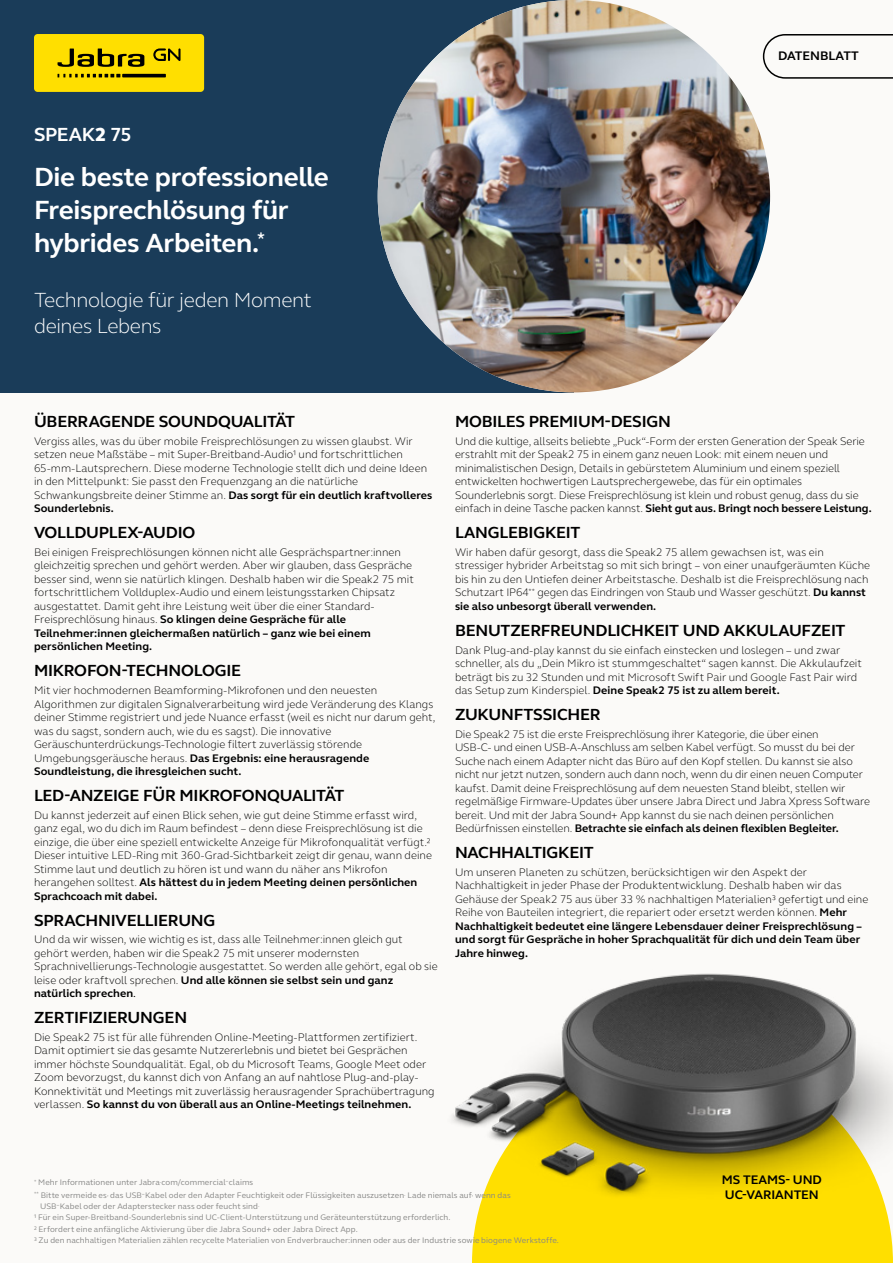
<style>
.page{position:relative;width:893px;height:1263px;background:#fbfaf8}
.page>*{position:absolute;margin:0;border:0;box-sizing:border-box;transform-origin:0 0}
.t1{font:700 27px/33px "GN Elliot";letter-spacing:-.015em;color:#fff}
.t2{font:300 21px/25.2px "GN Elliot";letter-spacing:-.015em;color:#fff}
.t3{font:700 19.5px "GN Elliot";letter-spacing:-.015em;color:#fff}
.t4{font:700 16.5px "GN Elliot";letter-spacing:-.015em;color:#000}
.t5{font:700 12.75px/14.2px "GN Elliot";color:#000}
.t6{font:300 11.25px/13.5px "GN Elliot";color:#000}
.t7{font:8.25px/11.2px "GN Elliot";letter-spacing:.01em;color:#878786}
.s1{font-weight:800}
.s2{font-weight:700}
.s3{font-weight:400}
</style>
<div class="page">
<div style="left:0;top:0;width:574px;height:392px;background:#1a3c59"></div>
<img style="left:378px;top:0;width:392px;height:392px;border-radius:196px">
<img style="left:452px;top:973px;width:441px;height:290px">
<svg style="left:763px;top:34px;width:130px;height:45px"></svg>
<div style="left:34px;top:34px;width:170px;height:58px;background:#ffdf00;border-radius:4px"></div>
<svg style="left:58px;top:49px;width:86px;height:18px"></svg>
<svg style="left:58px;top:74px;width:62px;height:3px"></svg>
<hr style="left:122px;top:74px;width:44px;height:3px;background:#000">
<svg style="left:153px;top:48px;width:28px;height:13px"></svg>
<h3 class="t3" style="left:34px;top:121px;width:99px">SPEAK<span class="s1">2</span> 75</h3>
<h1 class="t1" style="left:34px;top:160px;width:296px">Die beste professionelle<br>Freisprechlösung für hybrides Arbeiten.<sup>*</sup></h1>
<h2 class="t2" style="left:34px;top:287px;width:279px">Technologie für jeden Moment deines Lebens</h2>
<p class="t5" style="left:778px;top:48px;width:82px">DATENBLATT</p>
<h3 class="t4" style="left:34px;top:410px;width:263px">ÜBERRAGENDE SOUNDQUALITÄT</h3>
<p class="t6" style="left:34px;top:434px;width:400px">Vergiss alles, was du über mobile Freisprechlösungen zu wissen glaubst. Wir setzen neue Maßstäbe – mit Super-Breitband-Audio1 und fortschrittlichen 65-mm-Lautsprechern. Diese moderne Technologie stellt dich und deine Ideen in den Mittelpunkt: Sie passt den Frequenzgang an die natürliche Schwankungsbreite deiner Stimme an. <span class="s2">Das sorgt für ein deutlich kraftvolleres Sounderlebnis.</span></p>
<h3 class="t4" style="left:34px;top:521px;width:163px">VOLLDUPLEX-AUDIO</h3>
<p class="t6" style="left:34px;top:545px;width:381px">Bei einigen Freisprechlösungen können nicht alle Gesprächspartner:innen gleichzeitig sprechen und gehört werden. Aber wir glauben, dass Gespräche besser sind, wenn sie natürlich klingen. Deshalb haben wir die Speak2 75 mit fortschrittlichem Vollduplex-Audio und einem leistungsstarken Chipsatz ausgestattet. Damit geht ihre Leistung weit über die einer Standard-Freisprechlösung hinaus. <span class="s2">So klingen deine Gespräche für alle Teilnehmer:innen gleichermaßen natürlich – ganz wie bei einem persönlichen Meeting.</span></p>
<h3 class="t4" style="left:34px;top:660px;width:209px">MIKROFON-TECHNOLOGIE</h3>
<p class="t6" style="left:34px;top:683px;width:403px">Mit vier hochmodernen Beamforming-Mikrofonen und den neuesten Algorithmen zur digitalen Signalverarbeitung wird jede Veränderung des Klangs deiner Stimme registriert und jede Nuance erfasst (weil es nicht nur darum geht, was du sagst, sondern auch, wie du es sagst). Die innovative Geräuschunterdrückungs-Technologie filtert zuverlässig störende Umgebungsgeräusche heraus. <span class="s2">Das Ergebnis: eine herausragende Soundleistung, die ihresgleichen sucht.</span></p>
<h3 class="t4" style="left:34px;top:784px;width:312px">LED-ANZEIGE FÜR MIKROFONQUALITÄT</h3>
<p class="t6" style="left:34px;top:808px;width:399px">Du kannst jederzeit auf einen Blick sehen, wie gut deine Stimme erfasst wird, ganz egal, wo du dich im Raum befindest – denn diese Freisprechlösung ist die einzige, die über eine speziell entwickelte Anzeige für Mikrofonqualität verfügt.2<br>Dieser intuitive LED-Ring mit 360-Grad-Sichtbarkeit zeigt dir genau, wann deine Stimme laut und deutlich zu hören ist und wann du näher ans Mikrofon herangehen solltest. <span class="s2">Als hättest du in jedem Meeting deinen persönlichen Sprachcoach mit dabei.</span></p>
<h3 class="t4" style="left:34px;top:909px;width:183px">SPRACHNIVELLIERUNG</h3>
<p class="t6" style="left:34px;top:932px;width:405px">Und da wir wissen, wie wichtig es ist, dass alle Teilnehmer:innen gleich gut gehört werden, haben wir die Speak2 75 mit unserer modernsten Sprachnivellierungs-Technologie ausgestattet. So werden alle gehört, egal ob sie leise oder kraftvoll sprechen. <span class="s2">Und alle können sie selbst sein und ganz natürlich sprechen</span><span class="s3">.</span></p>
<h3 class="t4" style="left:34px;top:1006px;width:155px">ZERTIFIZIERUNGEN</h3>
<p class="t6" style="left:34px;top:1030px;width:402px">Die Speak2 75 ist für alle führenden Online-Meeting-Plattformen zertifiziert.<br>Damit optimiert sie das gesamte Nutzererlebnis und bietet bei Gesprächen immer höchste Soundqualität. Egal, ob du Microsoft Teams, Google Meet oder Zoom bevorzugst, du kannst dich von Anfang an auf nahtlose Plug-and-play-Konnektivität und Meetings mit zuverlässig herausragender Sprachübertragung verlassen. <span class="s2">So kannst du von überall aus an Online-Meetings teilnehmen.</span></p>
<h3 class="t4" style="left:455px;top:410px;width:218px">MOBILES PREMIUM-DESIGN</h3>
<p class="t6" style="left:455px;top:434px;width:418px">Und die kultige, allseits beliebte „Puck“-Form der ersten Generation der Speak Serie erstrahlt mit der Speak2 75 in einem ganz neuen Look: mit einem neuen und minimalistischen Design, Details in gebürstetem Aluminium und einem speziell entwickelten hochwertigen Lautsprechergewebe, das für ein optimales Sounderlebnis sorgt. Diese Freisprechlösung ist klein und robust genug, dass du sie einfach in deine Tasche packen kannst. <span class="s2">Sieht gut aus. Bringt noch bessere Leistung.</span></p>
<h3 class="t4" style="left:455px;top:521px;width:127px">LANGLEBIGKEIT</h3>
<p class="t6" style="left:455px;top:545px;width:417px">Wir haben dafür gesorgt, dass die Speak2 75 allem gewachsen ist, was ein stressiger hybrider Arbeitstag so mit sich bringt – von einer unaufgeräumten Küche bis hin zu den Untiefen deiner Arbeitstasche. Deshalb ist die Freisprechlösung nach Schutzart IP64<sup>**</sup> gegen das Eindringen von Staub und Wasser geschützt. <span class="s2">Du kannst sie also unbesorgt überall verwenden.</span></p>
<h3 class="t4" style="left:455px;top:619px;width:392px">BENUTZERFREUNDLICHKEIT UND AKKULAUFZEIT</h3>
<p class="t6" style="left:455px;top:643px;width:408px">Dank Plug-and-play kannst du sie einfach einstecken und loslegen – und zwar schneller, als du „Dein Mikro ist stummgeschaltet“ sagen kannst. Die Akkulaufzeit beträgt bis zu 32 Stunden und mit Microsoft Swift Pair und Google Fast Pair wird das Setup zum Kinderspiel. <span class="s2">Deine Speak2 75 ist zu allem bereit.</span></p>
<h3 class="t4" style="left:455px;top:703px;width:147px">ZUKUNFTSSICHER</h3>
<p class="t6" style="left:455px;top:727px;width:417px">Die Speak2 75 ist die erste Freisprechlösung ihrer Kategorie, die über einen<br>USB-C- und einen USB-A-Anschluss am selben Kabel verfügt. So musst du bei der Suche nach einem Adapter nicht das Büro auf den Kopf stellen. Du kannst sie also nicht nur jetzt nutzen, sondern auch dann noch, wenn du dir einen neuen Computer kaufst. Damit deine Freisprechlösung auf dem neuesten Stand bleibt, stellen wir regelmäßige Firmware-Updates über unsere Jabra Direct und Jabra Xpress Software bereit. Und mit der Jabra Sound+ App kannst du sie nach deinen persönlichen Bedürfnissen einstellen. <span class="s2">Betrachte sie einfach als deinen flexiblen Begleiter.</span></p>
<h3 class="t4" style="left:455px;top:841px;width:140px">NACHHALTIGKEIT</h3>
<p class="t6" style="left:455px;top:865px;width:415px">Um unseren Planeten zu schützen, berücksichtigen wir den Aspekt der Nachhaltigkeit in jeder Phase der Produktentwicklung. Deshalb haben wir das Gehäuse der Speak2 75 aus über 33 % nachhaltigen Materialien3 gefertigt und eine Reihe von Bauteilen integriert, die repariert oder ersetzt werden können. <span class="s2">Mehr Nachhaltigkeit bedeutet eine längere Lebensdauer deiner Freisprechlösung – und sorgt für Gespräche in hoher Sprachqualität für dich und dein Team über Jahre hinweg.</span></p>
<p class="t7" style="left:34px;top:1176px;width:478px;line-height:12.3px"><sup>*</sup> Mehr Informationen unter Jabra.com/commercial-claims<br><sup>**</sup> Bitte vermeide es, das USB-Kabel oder den Adapter Feuchtigkeit oder Flüssigkeiten auszusetzen. Lade niemals auf, wenn das</p>
<p class="t7" style="left:34px;top:1200px;width:526px;text-indent:6px">USB-Kabel oder der Adapterstecker nass oder feucht sind.<br>1 Für ein Super-Breitband-Sounderlebnis sind UC-Client-Unterstützung und Geräteunterstützung erforderlich.<br>2 Erfordert eine anfängliche Aktivierung über die Jabra Sound+ oder Jabra Direct App.<br>3 Zu den nachhaltigen Materialien zählen recycelte Materialien von Endverbraucher:innen oder aus der Industrie sowie biogene Werkstoffe.</p>
<p class="t5" style="left:722px;top:1173px;width:102px">MS TEAMS- UND<br>UC-VARIANTEN</p>
</div>
